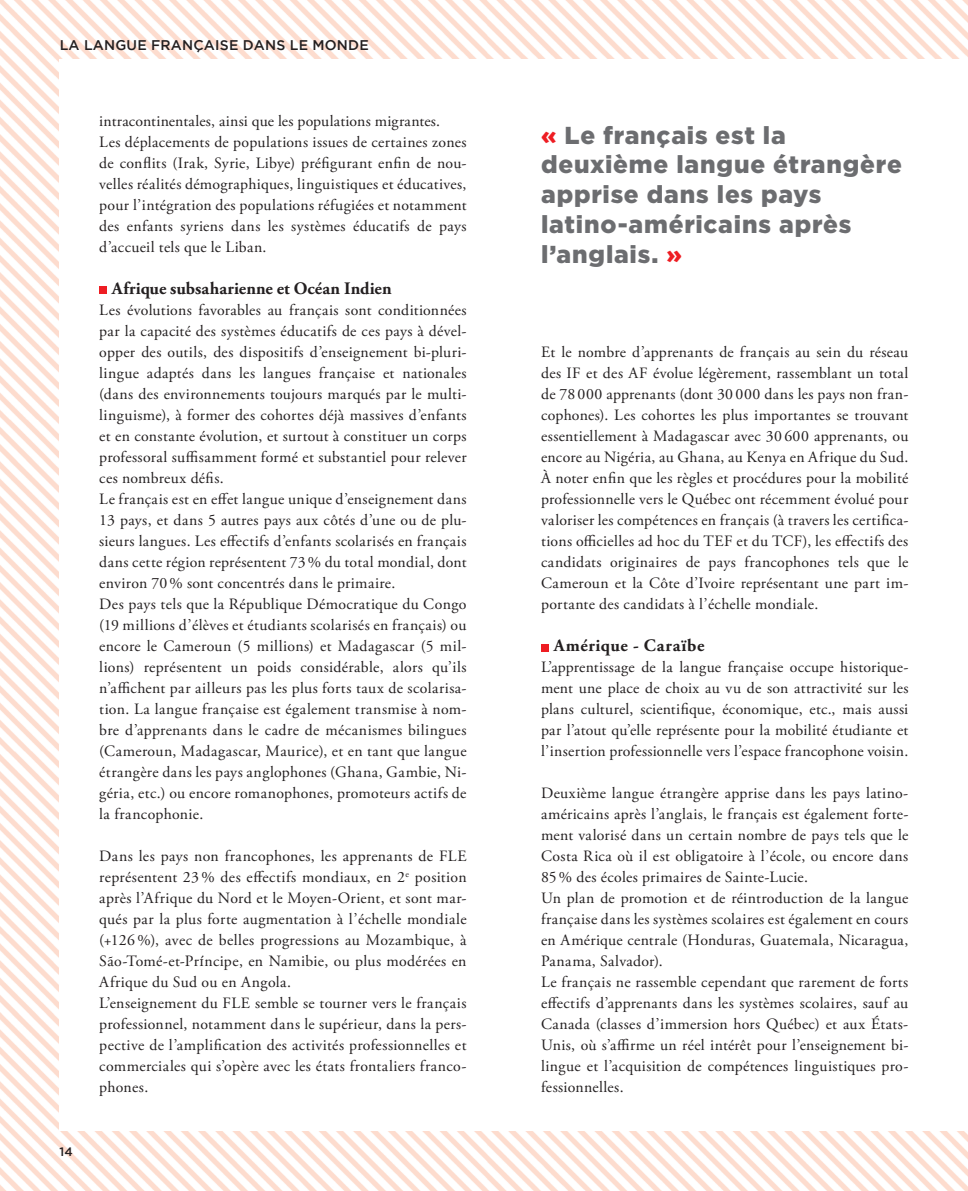
<style>
.page{position:relative;width:968px;height:1191px;background:#fff}
.page>*{position:absolute;margin:0;border:0;box-sizing:border-box;transform-origin:0 0}
.t1{font:900 24.5px/29.8px "Gotham";letter-spacing:.035em;color:#6c6d70}
.t2{font:700 17.5px "Adobe Garamond Pro";letter-spacing:.01em;color:#231f20}
.t3{font:700 17.5px "Adobe Garamond Pro";letter-spacing:.035em;color:#231f20}
.t4{font:15.75px/21px "Adobe Garamond Pro";letter-spacing:.02em;color:#231f20;text-align:justify}
.t5{font:500 14px "Gotham";letter-spacing:.015em;color:#231f20}
.t6{font:500 12.25px "Gotham";color:#231f20}
.s1{color:#ee1d23}
</style>
<div class="page">
<img style="left:0;top:0;width:967px;height:1191px">
<div style="left:60px;top:60px;width:907px;height:1071px;background:#fff"></div>
<div style="left:99px;top:287px;width:8px;height:7px;background:#ee1d23"></div>
<div style="left:541px;top:644px;width:7px;height:7px;background:#ee1d23"></div>
<p class="t5" style="left:60px;top:37px;width:310px">LA LANGUE FRANÇAISE DANS LE MONDE</p>
<p class="t6" style="left:60px;top:1145px;width:15px">14</p>
<p class="t4" style="left:99px;top:111px;width:342px">intracontinentales, ainsi que les populations migrantes.</p>
<p class="t4" style="left:99px;top:132px;width:369px">Les déplacements de populations issues de certaines zones de conflits (Irak, Syrie, Libye) préfigurant enfin de nou&shy;velles réalités démographiques, linguistiques et éducatives, pour l’intégration des populations réfugiées et notamment des enfants syriens dans les systèmes éducatifs de pays d’accueil tels que le Liban.</p>
<p class="t2" style="left:112px;top:278px;width:281px">Afrique subsaharienne et Océan Indien</p>
<p class="t4" style="left:99px;top:300px;width:369px">Les évolutions favorables au français sont conditionnées par la capacité des systèmes éducatifs de ces pays à dével&shy;opper des outils, des dispositifs d’enseignement bi-pluri&shy;lingue adaptés dans les langues française et nationales (dans des environnements toujours marqués par le multi&shy;linguisme), à former des cohortes déjà massives d’enfants et en constante évolution, et surtout à constituer un corps professoral suffisamment formé et substantiel pour relever ces nombreux défis.</p>
<p class="t4" style="left:99px;top:489px;width:369px">Le français est en effet langue unique d’enseignement dans 13 pays, et dans 5 autres pays aux côtés d’une ou de plu&shy;sieurs langues. Les effectifs d’enfants scolarisés en français dans cette région représentent 73 % du total mondial, dont environ 70 % sont concentrés dans le primaire.</p>
<p class="t4" style="left:99px;top:594px;width:369px">Des pays tels que la République Démocratique du Congo (19 millions d’élèves et étudiants scolarisés en français) ou encore le Cameroun (5 millions) et Madagascar (5 mil&shy;lions) représentent un poids considérable, alors qu’ils n’affichent par ailleurs pas les plus forts taux de scolarisa&shy;tion. La langue française est également transmise à nom&shy;bre d’apprenants dans le cadre de mécanismes bilingues (Cameroun, Madagascar, Maurice), et en tant que langue étrangère dans les pays anglophones (Ghana, Gambie, Ni&shy;géria, etc.) ou encore romanophones, promoteurs actifs de la francophonie.</p>
<p class="t4" style="left:99px;top:846px;width:369px">Dans les pays non francophones, les apprenants de FLE représentent 23 % des effectifs mondiaux, en 2<sup>e</sup> position après l’Afrique du Nord et le Moyen-Orient, et sont mar&shy;qués par la plus forte augmentation à l’échelle mondiale (+126 %), avec de belles progressions au Mozambique, à São-Tomé-et-PrÍncipe, en Namibie, ou plus modérées en Afrique du Sud ou en Angola.</p>
<p class="t4" style="left:99px;top:993px;width:369px">L’enseignement du FLE semble se tourner vers le français professionnel, notamment dans le supérieur, dans la pers&shy;pective de l’amplification des activités professionnelles et commerciales qui s’opère avec les états frontaliers franco&shy;phones.</p>
<p class="t1" style="left:541px;top:120px;width:362px"><span class="s1">«</span> Le français est la deuxième langue étrangère apprise dans les pays latino-américains après l’anglais. <span class="s1">»</span></p>
<p class="t4" style="left:541px;top:342px;width:369px">Et le nombre d’apprenants de français au sein du réseau des IF et des AF évolue légèrement, rassemblant un total de 78 000 apprenants (dont 30 000 dans les pays non fran&shy;cophones). Les cohortes les plus importantes se trouvant essentiellement à Madagascar avec 30 600 apprenants, ou encore au Nigéria, au Ghana, au Kenya en Afrique du Sud.</p>
<p class="t4" style="left:541px;top:468px;width:369px">À noter enfin que les règles et procédures pour la mobilité professionnelle vers le Québec ont récemment évolué pour valoriser les compétences en français (à travers les certifica&shy;tions officielles ad hoc du TEF et du TCF), les effectifs des candidats originaires de pays francophones tels que le Cameroun et la Côte d’Ivoire représentant une part im&shy;portante des candidats à l’échelle mondiale.</p>
<p class="t3" style="left:553px;top:635px;width:152px">Amérique - Caraïbe</p>
<p class="t4" style="left:541px;top:657px;width:369px">L’apprentissage de la langue française occupe historique&shy;ment une place de choix au vu de son attractivité sur les plans culturel, scientifique, économique, etc., mais aussi par l’atout qu’elle représente pour la mobilité étudiante et l’insertion professionnelle vers l’espace francophone voisin.</p>
<p class="t4" style="left:541px;top:783px;width:369px">Deuxième langue étrangère apprise dans les pays latino&shy;américains après l’anglais, le français est également forte&shy;ment valorisé dans un certain nombre de pays tels que le Costa Rica où il est obligatoire à l’école, ou encore dans 85 % des écoles primaires de Sainte-Lucie.</p>
<p class="t4" style="left:541px;top:888px;width:369px">Un plan de promotion et de réintroduction de la langue française dans les systèmes scolaires est également en cours en Amérique centrale (Honduras, Guatemala, Nicaragua, Panama, Salvador).</p>
<p class="t4" style="left:541px;top:972px;width:369px">Le français ne rassemble cependant que rarement de forts effectifs d’apprenants dans les systèmes scolaires, sauf au Canada (classes d’immersion hors Québec) et aux États-Unis, où s’affirme un réel intérêt pour l’enseignement bi&shy;lingue et l’acquisition de compétences linguistiques pro&shy;fessionnelles.</p>
</div>
